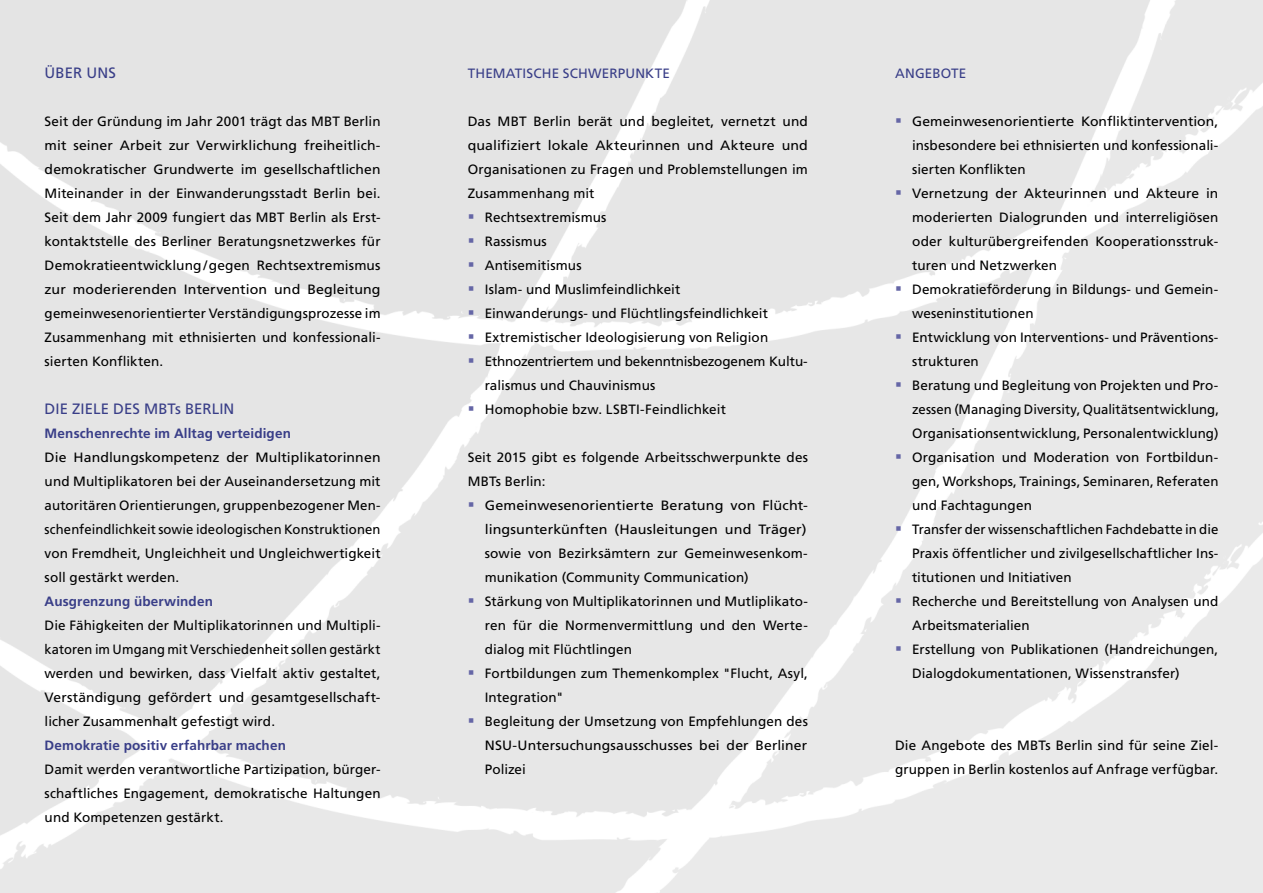
<style>
.page{position:relative;width:1263px;height:893px;background:#fff}
.page>*{position:absolute;margin:0;border:0;box-sizing:border-box;transform-origin:0 0}
.t1{font:15px "Frutiger";color:#393e88}
.t2{font:13.5px/24px "Frutiger";letter-spacing:.005em;color:#000;text-align:justify}
.t3{font:13.5px/24px "Frutiger";letter-spacing:.005em;color:#000;scale:1.06 1}
.t4{font:13.5px/24px "Frutiger";letter-spacing:.005em;color:#000;text-align:justify;scale:1.04 1}
.t5{font:700 13.5px "Frutiger";letter-spacing:.01em;color:#393e88}
.t6{font:13.5px "Frutiger";letter-spacing:.005em;color:#000;scale:1.05 1}
.t7{font:13.5px "Frutiger";color:#393e88}
</style>
<div class="page">
<svg style="left:469px;top:214px;width:4px;height:5px"></svg>
<svg style="left:469px;top:238px;width:4px;height:5px"></svg>
<svg style="left:469px;top:262px;width:4px;height:5px"></svg>
<svg style="left:469px;top:286px;width:4px;height:5px"></svg>
<svg style="left:469px;top:310px;width:4px;height:5px"></svg>
<svg style="left:469px;top:358px;width:4px;height:5px"></svg>
<svg style="left:469px;top:502px;width:4px;height:5px"></svg>
<svg style="left:469px;top:598px;width:4px;height:5px"></svg>
<svg style="left:469px;top:670px;width:4px;height:5px"></svg>
<svg style="left:469px;top:718px;width:4px;height:5px"></svg>
<svg style="left:896px;top:118px;width:5px;height:5px"></svg>
<svg style="left:896px;top:190px;width:5px;height:5px"></svg>
<svg style="left:896px;top:334px;width:5px;height:5px"></svg>
<svg style="left:896px;top:382px;width:5px;height:5px"></svg>
<svg style="left:896px;top:454px;width:5px;height:5px"></svg>
<svg style="left:896px;top:526px;width:5px;height:5px"></svg>
<svg style="left:896px;top:598px;width:5px;height:5px"></svg>
<svg style="left:896px;top:646px;width:5px;height:5px"></svg>
<p class="t1" style="left:45px;top:64px;width:21px">Über</p>
<p class="t1" style="left:86px;top:64px;width:11px">uns</p>
<p class="t2" style="left:45px;top:109px;width:337px">Seit der Gründung im Jahr 2001 trägt das MBT Berlin mit seiner Arbeit zur Verwirklichung freiheitlich&shy;demokratischer Grundwerte im gesellschaftlichen Miteinander in der Einwanderungsstadt Berlin bei.<br>Seit dem Jahr 2009 fungiert das MBT Berlin als Erst&shy;kontaktstelle des Berliner Beratungsnetzwerkes für Demokratieentwicklung/gegen Rechtsextremismus zur moderierenden Intervention und Begleitung gemeinwesenorientierter Verständigungsprozesse im Zusammenhang mit ethnisierten und konfessionali&shy;sierten Konflikten.</p>
<p class="t1" style="left:45px;top:400px;width:44px">Die Ziele</p>
<p class="t1" style="left:113px;top:400px;width:10px">des</p>
<p class="t1" style="left:144px;top:400px;width:59px">MBTs Berlin</p>
<p class="t5" style="left:45px;top:425px;width:248px">Menschenrechte im Alltag verteidigen</p>
<p class="t4" style="left:45px;top:445px;width:324px">Die Handlungskompetenz der Multiplikatorinnen und Multiplikatoren bei der Auseinandersetzung mit autoritären Orientierungen, gruppenbezogener Men&shy;schenfeindlichkeit sowie ideologischen Konstruktionen von Fremdheit, Ungleichheit und Ungleichwertigkeit soll gestärkt werden.</p>
<p class="t5" style="left:45px;top:593px;width:170px">Ausgrenzung überwinden</p>
<p class="t2" style="left:45px;top:613px;width:337px">Die Fähigkeiten der Multiplikatorinnen und Multipli&shy;katoren im Umgang mit Verschiedenheit sollen gestärkt werden und bewirken, dass Vielfalt aktiv gestaltet, Verständigung gefördert und gesamtgesellschaft&shy;licher Zusammenhalt gefestigt wird.</p>
<p class="t5" style="left:45px;top:737px;width:243px">Demokratie positiv erfahrbar machen</p>
<p class="t2" style="left:45px;top:757px;width:337px">Damit werden verantwortliche Partizipation, bürger&shy;schaftliches Engagement, demokratische Haltungen und Kompetenzen gestärkt.</p>
<p class="t7" style="left:468px;top:65px;width:17px">Thematische</p>
<p class="t7" style="left:563px;top:65px;width:17px">Schwerpunkte</p>
<p class="t2" style="left:468px;top:109px;width:342px">Das MBT Berlin berät und begleitet, vernetzt und</p>
<p class="t6" style="left:468px;top:137px;width:325px">qualifiziert lokale Akteurinnen und Akteure und</p>
<p class="t2" style="left:468px;top:157px;width:342px">Organisationen zu Fragen und Problemstellungen im</p>
<p class="t2" style="left:468px;top:181px;width:128px">Zusammenhang mit</p>
<p class="t2" style="left:485px;top:205px;width:123px">Rechtsextremismus</p>
<p class="t2" style="left:485px;top:229px;width:63px">Rassismus</p>
<p class="t2" style="left:485px;top:253px;width:98px">Antisemitismus</p>
<p class="t2" style="left:485px;top:277px;width:197px">Islam- und Muslimfeindlichkeit</p>
<p class="t2" style="left:485px;top:301px;width:285px">Einwanderungs- und Flüchtlingsfeindlichkeit</p>
<p class="t2" style="left:485px;top:325px;width:285px">Extremistischer Ideologisierung von Religion</p>
<p class="t2" style="left:485px;top:349px;width:324px">Ethnozentriertem und bekenntnisbezogenem Kultu-</p>
<p class="t2" style="left:485px;top:373px;width:172px">ralismus und Chauvinismus</p>
<p class="t2" style="left:485px;top:397px;width:243px">Homophobie bzw. LSBTI-Feindlichkeit</p>
<p class="t2" style="left:468px;top:445px;width:342px">Seit 2015 gibt es folgende Arbeitsschwerpunkte des<br>MBTs Berlin:</p>
<p class="t3" style="left:485px;top:493px;width:306px">Gemeinwesenorientierte Beratung von Flücht&shy;lingsunterkünften (Hausleitungen und Träger) sowie von Bezirksämtern zur Gemeinwesenkom&shy;munikation (Community Communication)<br>Stärkung von Multiplikatorinnen und Mutliplikato&shy;ren für die Normenvermittlung und den Werte&shy;dialog mit Flüchtlingen<br>Fortbildungen zum Themenkomplex "Flucht, Asyl, Integration"<br>Begleitung der Umsetzung von Empfehlungen des NSU-Untersuchungsausschusses bei der Berliner Polizei</p>
<p class="t7" style="left:895px;top:65px;width:20px">Angebote</p>
<p class="t2" style="left:912px;top:109px;width:308px;text-align:left">Gemeinwesenorientierte Konfliktintervention, insbesondere bei ethnisierten und konfessionali&shy;sierten Konflikten<br>Vernetzung der Akteurinnen und Akteure in moderierten Dialogrunden und interreligiösen oder kulturübergreifenden Kooperationsstruk&shy;turen und Netzwerken<br>Demokratieförderung in Bildungs- und Gemein&shy;weseninstitutionen<br>Entwicklung von Interventions- und Präventions&shy;strukturen<br>Beratung und Begleitung von Projekten und Pro&shy;zessen (Managing Diversity, Qualitätsentwicklung, Organisationsentwicklung, Personalentwicklung)<br>Organisation und Moderation von Fortbildun&shy;gen, Workshops, Trainings, Seminaren, Referaten und Fachtagungen<br>Transfer der wissenschaftlichen Fachdebatte in die Praxis öffentlicher und zivilgesellschaftlicher Ins&shy;titutionen und Initiativen<br>Recherche und Bereitstellung von Analysen und Arbeitsmaterialien<br>Erstellung von Publikationen (Handreichungen, Dialogdokumentationen, Wissenstransfer)</p>
<p class="t2" style="left:895px;top:733px;width:325px">Die Angebote des MBTs Berlin sind für seine Ziel&shy;gruppen in Berlin kostenlos auf Anfrage verfügbar.</p>
</div>
